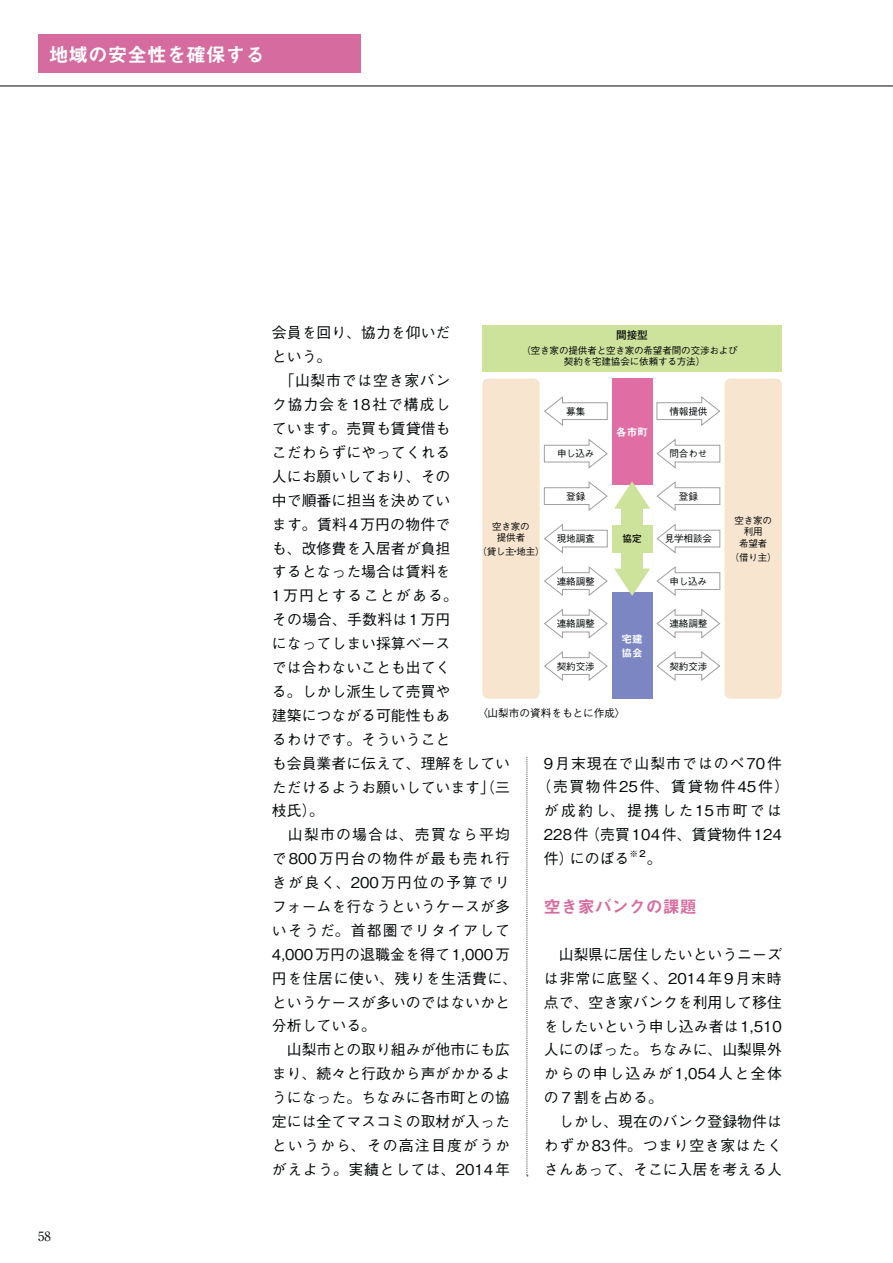
<style>
.page{position:relative;width:893px;height:1263px;background:#fff}
.page>*{position:absolute;margin:0;border:0;box-sizing:border-box;transform-origin:0 0}
.t1{font:19.65px "Midashi Go Pro MB31 90 msp RKSJ H";color:#fff}
.t2{font:16.95px "Midashi Go Pro MB31 90 msp RKSJ H";color:#d56b9e}
.t3{font:14.85px/23.9px "Gothic BBB Pro Medium 90 msp RKSJ H";color:#040809}
.t4{font:14.85px "Gothic BBB Pro Medium 90 msp RKSJ H";letter-spacing:.075em;color:#040809}
.t5{font:14.85px "Gothic BBB Pro Medium 90 msp RKSJ H";letter-spacing:.04em;color:#040809}
.t6{font:14.85px "Gothic BBB Pro Medium 90 msp RKSJ H";letter-spacing:.11em;color:#040809}
.t7{font:14.85px "Gothic BBB Pro Medium 90 msp RKSJ H";letter-spacing:.08em;color:#040809}
.t8{font:14.85px "Gothic BBB Pro Medium 90 msp RKSJ H";letter-spacing:.1em;color:#040809}
.t9{font:14.85px "Gothic BBB Pro Medium 90 msp RKSJ H";letter-spacing:.065em;color:#040809}
.t10{font:14.85px "Gothic BBB Pro Medium 90 msp RKSJ H";letter-spacing:.15em;color:#040809}
.t11{font:14.85px "Gothic BBB Pro Medium 90 msp RKSJ H";letter-spacing:.06em;color:#040809}
.t12{font:14.85px "Gothic BBB Pro Medium 90 msp RKSJ H";letter-spacing:.085em;color:#040809}
.t13{font:14.85px "Gothic BBB Pro Medium 90 msp RKSJ H";letter-spacing:.05em;color:#040809}
.t14{font:12.75px "Ryumin Pro Regular 90 msp RKSJ H";color:#040809}
.t15{font:10.65px "Gothic BBB Pro Medium 90 msp RKSJ H";color:#040809}
.t16{font:10.65px/13.8px "Midashi Go Pro MB31 90 msp RKSJ H";color:#fff}
.t17{font:10.65px "Futo Go B101 Pro Bold 90 msp RKSJ H";color:#040809}
.t18{font:9.6px/11.7px "Gothic BBB Pro Medium 90 msp RKSJ H";letter-spacing:-.015em;color:#040809;text-align:center}
.t19{font:9.6px "Futo Go B101 Pro Bold 90 msp RKSJ H";color:#040809}
.t20{font:8.7px "Gothic MB101 Pro Medium 90 msp RKSJ H";color:#040809}
</style>
<div class="page">
<hr style="left:0;top:86px;width:892px;height:1px;background:#040809">
<div style="left:38px;top:34px;width:323px;height:39px;background:#d56b9e"></div>
<svg style="left:527px;top:757px;width:1px;height:420px"></svg>
<div style="left:612px;top:378px;width:40px;height:107px;background:#e16da5"></div>
<div style="left:612px;top:593px;width:40px;height:106px;background:#7b86c2"></div>
<div style="left:612px;top:525px;width:40px;height:27px;background:#cde29a"></div>
<div style="left:621px;top:504px;width:22px;height:69px;background:#cde29a"></div>
<svg style="left:614px;top:569px;width:36px;height:27px"></svg>
<svg style="left:614px;top:481px;width:36px;height:28px"></svg>
<div style="left:482px;top:325px;width:300px;height:47px;background:#cde29a"></div>
<div style="left:482px;top:378px;width:58px;height:321px;background:#f8e5cf;border-radius:6px"></div>
<div style="left:724px;top:378px;width:58px;height:321px;background:#f8e5cf;border-radius:6px"></div>
<svg style="left:543px;top:439px;width:65px;height:30px"></svg>
<svg style="left:543px;top:481px;width:65px;height:30px"></svg>
<svg style="left:544px;top:524px;width:64px;height:30px"></svg>
<svg style="left:544px;top:566px;width:64px;height:30px"></svg>
<svg style="left:544px;top:608px;width:64px;height:31px"></svg>
<svg style="left:544px;top:651px;width:64px;height:30px"></svg>
<svg style="left:544px;top:396px;width:64px;height:30px"></svg>
<svg style="left:656px;top:439px;width:65px;height:30px"></svg>
<svg style="left:656px;top:481px;width:65px;height:30px"></svg>
<svg style="left:656px;top:523px;width:65px;height:31px"></svg>
<svg style="left:656px;top:566px;width:65px;height:30px"></svg>
<svg style="left:656px;top:608px;width:65px;height:31px"></svg>
<svg style="left:656px;top:651px;width:64px;height:30px"></svg>
<svg style="left:656px;top:396px;width:65px;height:30px"></svg>
<h1 class="t1" style="left:49px;top:47px;width:218px">地域の安全性を確保する</h1>
<p class="t14" style="left:38px;top:1231px;width:14px">58</p>
<p class="t3" style="left:272px;top:323px;width:180px">会員を回り、協力を仰いだ</p>
<p class="t3" style="left:272px;top:347px;width:61px">という。</p>
<p class="t13" style="left:279px;top:375px;width:173px">「山梨市では空き家バン</p>
<p class="t11" style="left:272px;top:399px;width:180px">ク協力会を18社で構成し</p>
<p class="t3" style="left:272px;top:419px;width:180px">ています。売買も賃貸借も</p>
<p class="t3" style="left:272px;top:442px;width:180px">こだわらずにやってくれる</p>
<p class="t3" style="left:272px;top:466px;width:180px">人にお願いしており、その</p>
<p class="t3" style="left:272px;top:490px;width:180px">中で順番に担当を決めてい</p>
<p class="t3" style="left:272px;top:514px;width:180px">ます。賃料4万円の物件で</p>
<p class="t3" style="left:272px;top:538px;width:180px">も、改修費を入居者が負担</p>
<p class="t3" style="left:272px;top:562px;width:180px">するとなった場合は賃料を</p>
<p class="t12" style="left:272px;top:590px;width:187px">1万円とすることがある。</p>
<p class="t3" style="left:272px;top:610px;width:180px">その場合、手数料は1万円</p>
<p class="t3" style="left:272px;top:634px;width:180px">になってしまい採算ベース</p>
<p class="t3" style="left:272px;top:658px;width:180px">では合わないことも出てく</p>
<p class="t3" style="left:272px;top:681px;width:180px">る。しかし派生して売買や</p>
<p class="t3" style="left:272px;top:705px;width:180px">建築につながる可能性もあ</p>
<p class="t3" style="left:272px;top:729px;width:180px">るわけです。そういうこと</p>
<p class="t3" style="left:272px;top:753px;width:239px">も会員業者に伝えて、理解をしてい</p>
<p class="t3" style="left:272px;top:777px;width:239px">ただけるようお願いしています」（三</p>
<p class="t3" style="left:272px;top:801px;width:54px">枝氏）。</p>
<p class="t4" style="left:272px;top:829px;width:239px">　山梨市の場合は、売買なら平均</p>
<p class="t7" style="left:272px;top:853px;width:239px">で800万円台の物件が最も売れ行</p>
<p class="t8" style="left:272px;top:877px;width:239px">きが良く、200万円位の予算でリ</p>
<p class="t3" style="left:272px;top:896px;width:239px">フォームを行なうというケースが多</p>
<p class="t4" style="left:272px;top:925px;width:239px">いそうだ。首都圏でリタイアして</p>
<p class="t3" style="left:272px;top:944px;width:239px">4,000万円の退職金を得て1,000万</p>
<p class="t5" style="left:272px;top:973px;width:247px">円を住居に使い、残りを生活費に、</p>
<p class="t3" style="left:272px;top:992px;width:239px">というケースが多いのではないかと</p>
<p class="t3" style="left:272px;top:1016px;width:106px">分析している。</p>
<p class="t3" style="left:272px;top:1040px;width:239px">　山梨市との取り組みが他市にも広</p>
<p class="t3" style="left:272px;top:1064px;width:239px">まり、続々と行政から声がかかるよ</p>
<p class="t3" style="left:272px;top:1088px;width:239px">うになった。ちなみに各市町との協</p>
<p class="t3" style="left:272px;top:1112px;width:239px">定には全てマスコミの取材が入った</p>
<p class="t4" style="left:272px;top:1140px;width:239px">というから、その高注目度がうか</p>
<p class="t5" style="left:272px;top:1164px;width:239px">がえよう。実績としては、2014年</p>
<p class="t17" style="left:616px;top:331px;width:33px">間接型</p>
<p class="t18" style="left:564px;top:346px;width:175px;line-height:11.1px;text-align:left;text-indent:-42px">（空き家の提供者と空き家の希望者間の交渉および契約を宅建協会に依頼する方法）</p>
<p class="t18" style="left:566px;top:407px;width:21px">募集</p>
<p class="t18" style="left:669px;top:407px;width:40px">情報提供</p>
<p class="t16" style="left:616px;top:426px;width:33px">各市町</p>
<p class="t18" style="left:557px;top:449px;width:39px">申し込み</p>
<p class="t18" style="left:566px;top:492px;width:21px">登録</p>
<p class="t18" style="left:557px;top:534px;width:39px">現地調査</p>
<p class="t18" style="left:557px;top:577px;width:39px">連絡調整</p>
<p class="t18" style="left:557px;top:619px;width:39px">連絡調整</p>
<p class="t18" style="left:557px;top:662px;width:39px">契約交渉</p>
<p class="t18" style="left:669px;top:449px;width:39px">問合わせ</p>
<p class="t18" style="left:679px;top:492px;width:21px">登録</p>
<p class="t18" style="left:665px;top:534px;width:49px">見学相談会</p>
<p class="t18" style="left:670px;top:577px;width:39px">申し込み</p>
<p class="t18" style="left:669px;top:619px;width:39px">連絡調整</p>
<p class="t18" style="left:669px;top:662px;width:39px">契約交渉</p>
<p class="t18" style="left:734px;top:516px;width:39px">空き家の利用<br>希望者</p>
<p class="t18" style="left:730px;top:553px;width:48px">（借り主）</p>
<p class="t18" style="left:492px;top:521px;width:39px">空き家の提供者</p>
<p class="t18" style="left:477px;top:547px;width:69px">（貸し主・地主）</p>
<p class="t19" style="left:622px;top:535px;width:21px">協定</p>
<p class="t16" style="left:621px;top:633px;width:23px">宅建協会</p>
<p class="t15" style="left:477px;top:709px;width:150px">〈山梨市の資料をもとに作成〉</p>
<p class="t9" style="left:544px;top:757px;width:239px">9月末現在で山梨市ではのべ70件</p>
<p class="t6" style="left:536px;top:781px;width:254px">（売買物件25件、賃貸物件45件）</p>
<p class="t10" style="left:544px;top:805px;width:239px">が成約し、提携した15市町では</p>
<p class="t3" style="left:544px;top:825px;width:239px">228件（売買104件、賃貸物件124</p>
<p class="t3" style="left:544px;top:849px;width:87px">件）にのぼる</p>
<p class="t20" style="left:629px;top:850px;width:19px">※２</p>
<p class="t3" style="left:647px;top:849px;width:16px">。</p>
<p class="t2" style="left:544px;top:900px;width:154px">空き家バンクの課題</p>
<p class="t3" style="left:544px;top:944px;width:239px">　山梨県に居住したいというニーズは非常に底堅く、2014年9月末時点で、空き家バンクを利用して移住をしたいという申し込み者は1,510人にのぼった。ちなみに、山梨県外からの申し込みが1,054人と全体の７割を占める。<br>　しかし、現在のバンク登録物件はわずか83件。つまり空き家はたくさんあって、そこに入居を考える人</p>
</div>
